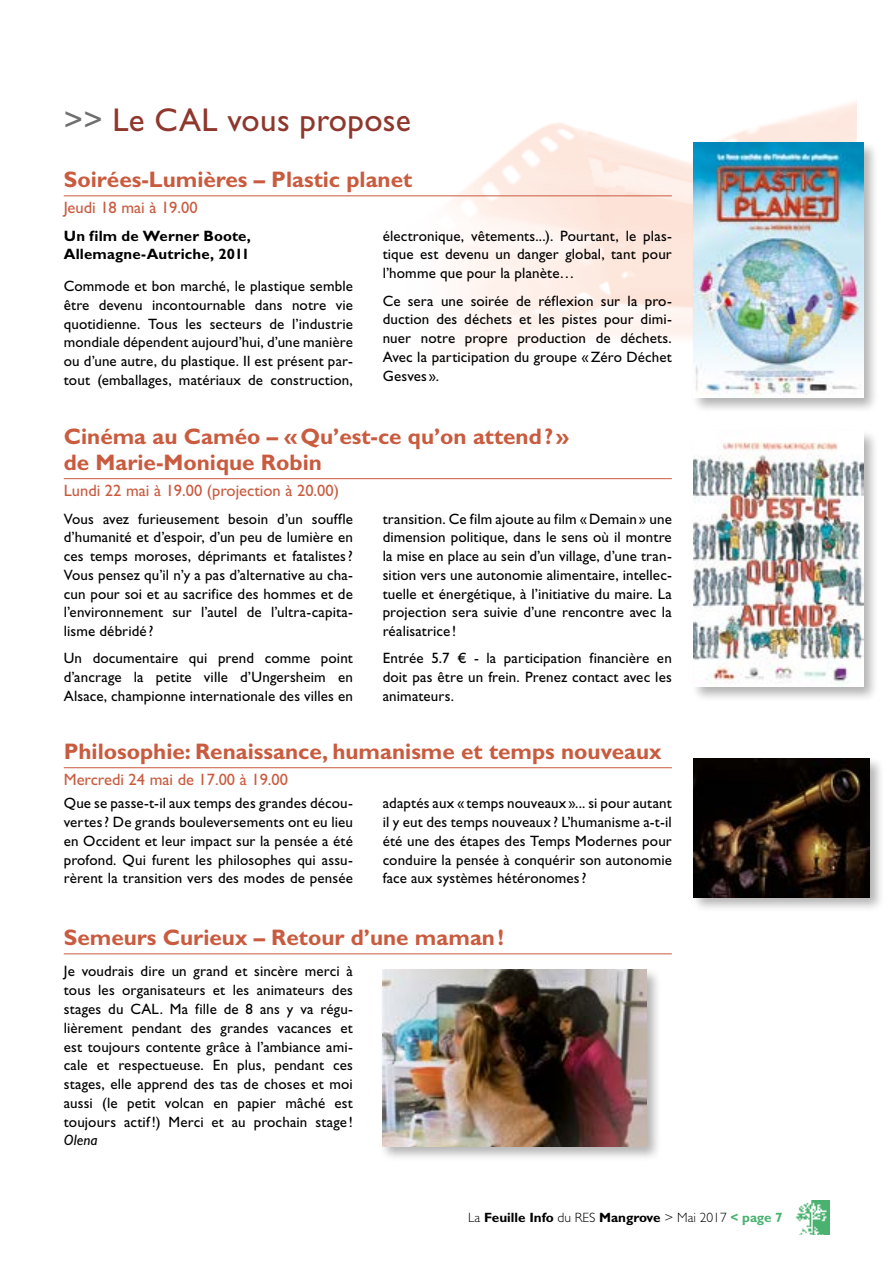
<style>
.page{position:relative;width:893px;height:1263px;background:#fff}
.page>*{position:absolute;margin:0;border:0;box-sizing:border-box;transform-origin:0 0}
.t1{font:33px "Gill Sans";letter-spacing:.01em;color:#8f372d}
.t2{font:700 22.5px/25.5px "Gill Sans";color:#c95b3f}
.t3{font:16.5px "Gill Sans";color:#c95b3f}
.t4{font:15px/18.8px "Gill Sans";letter-spacing:.01em;color:#000;text-align:justify}
.t5{font:700 15px/18.8px "Gill Sans";letter-spacing:.01em;color:#000}
.t6{font:italic 15px "Gill Sans";letter-spacing:.005em;color:#000}
.t7{font:700 13.5px "Gill Sans";color:#000}
.s1{color:#6f6f6f}
.s2{font-weight:300}
.s3{color:#49b170}
</style>
<div class="page">
<img style="left:795px;top:1200px;width:34px;height:34px">
<div style="left:379px;top:967px;width:282px;height:194px;background:#000;opacity:.3"></div>
<img style="left:382px;top:970px;width:264px;height:176px">
<hr style="left:64px;top:953px;width:608px;height:1px;background:#c95b3f">
<div style="left:690px;top:139px;width:188px;height:273px;background:#000;opacity:.3"></div>
<img style="left:693px;top:142px;width:170px;height:255px">
<div style="left:690px;top:429px;width:188px;height:272px;background:#000;opacity:.3"></div>
<img style="left:693px;top:431px;width:170px;height:255px">
<div style="left:690px;top:756px;width:195px;height:156px;background:#000;opacity:.3"></div>
<img style="left:693px;top:759px;width:177px;height:138px">
<hr style="left:64px;top:195px;width:608px;height:1px;background:#c95b3f">
<hr style="left:64px;top:478px;width:608px;height:1px;background:#c95b3f">
<hr style="left:64px;top:767px;width:608px;height:1px;background:#c95b3f">
<h1 class="t1" style="left:64px;top:101px;width:349px"><span class="s1">&gt;&gt;</span> Le CAL vous propose</h1>
<h2 class="t2" style="left:64px;top:167px;width:350px">Soirées-Lumières – Plastic planet</h2>
<p class="t3" style="left:64px;top:198px;width:135px">Jeudi 18 mai à 19.00</p>
<p class="t5" style="left:64px;top:226px;width:189px">Un film de Werner Boote,<br>Allemagne-Autriche, 2011</p>
<p class="t4" style="left:64px;top:277px;width:291px">Commode et bon marché, le plastique semble être devenu incontournable dans notre vie quotidienne. Tous les secteurs de l’industrie mondiale dépendent aujourd’hui, d’une manière ou d’une autre, du plastique. Il est présent par&shy;tout (emballages, matériaux de construction,</p>
<p class="t4" style="left:383px;top:226px;width:291px">électronique, vêtements...). Pourtant, le plas&shy;tique est devenu un danger global, tant pour l’homme que pour la planète…</p>
<p class="t4" style="left:383px;top:291px;width:291px">Ce sera une soirée de réflexion sur la pro&shy;duction des déchets et les pistes pour dimi&shy;nuer notre propre production de déchets.<br>Avec la participation du groupe «Zéro Déchet Gesves ».</p>
<h2 class="t2" style="left:64px;top:424px;width:507px">Cinéma au Caméo – «Qu’est-ce qu’on attend?» de Marie-Monique Robin</h2>
<p class="t3" style="left:64px;top:481px;width:277px">Lundi 22 mai à 19.00 (projection à 20.00)</p>
<p class="t4" style="left:64px;top:509px;width:291px">Vous avez furieusement besoin d’un souffle d’humanité et d’espoir, d’un peu de lumière en ces temps moroses, déprimants et fatalistes?<br>Vous pensez qu’il n’y a pas d’alternative au cha&shy;cun pour soi et au sacrifice des hommes et de l’environnement sur l’autel de l’ultra-capita&shy;lisme débridé ?</p>
<p class="t4" style="left:64px;top:649px;width:291px">Un documentaire qui prend comme point d’ancrage la petite ville d’Ungersheim en Alsace, championne internationale des villes en</p>
<p class="t4" style="left:383px;top:509px;width:291px">transition. Ce film ajoute au film «Demain» une dimension politique, dans le sens où il montre la mise en place au sein d’un village, d’une tran&shy;sition vers une autonomie alimentaire, intellec&shy;tuelle et énergétique, à l’initiative du maire. La projection sera suivie d’une rencontre avec la réalisatrice !</p>
<p class="t4" style="left:383px;top:649px;width:291px">Entrée 5.7 € - la participation financière en doit pas être un frein. Prenez contact avec les animateurs.</p>
<h2 class="t2" style="left:64px;top:738px;width:599px">Philosophie: Renaissance, humanisme et temps nouveaux</h2>
<p class="t3" style="left:64px;top:770px;width:226px">Mercredi 24 mai de 17.00 à 19.00</p>
<p class="t4" style="left:64px;top:794px;width:291px">Que se passe-t-il aux temps des grandes décou&shy;vertes? De grands bouleversements ont eu lieu en Occident et leur impact sur la pensée a été profond. Qui furent les philosophes qui assu&shy;rèrent la transition vers des modes de pensée</p>
<p class="t4" style="left:383px;top:794px;width:291px">adaptés aux « temps nouveaux »... si pour autant il y eut des temps nouveaux ? L’humanisme a-t-il été une des étapes des Temps Modernes pour conduire la pensée à conquérir son autonomie face aux systèmes hétéronomes?</p>
<h2 class="t2" style="left:64px;top:924px;width:442px">Semeurs Curieux – Retour d’une maman!</h2>
<p class="t4" style="left:64px;top:962px;width:291px">Je voudrais dire un grand et sincère merci à tous les organisateurs et les animateurs des stages du CAL. Ma fille de 8 ans y va régu&shy;lièrement pendant des grandes vacances et est toujours contente grâce à l’ambiance ami&shy;cale et respectueuse. En plus, pendant ces stages, elle apprend des tas de choses et moi aussi (le petit volcan en papier mâché est toujours actif!) Merci et au prochain stage !</p>
<p class="t6" style="left:64px;top:1131px;width:35px">Olena</p>
<p class="t7" style="left:468px;top:1209px;width:316px"><span class="s2">La</span> Feuille Info <span class="s2">du RES</span> Mangrove <span class="s2">&gt; Mai 2017</span> <span class="s3">&lt; page 7</span></p>
</div>
